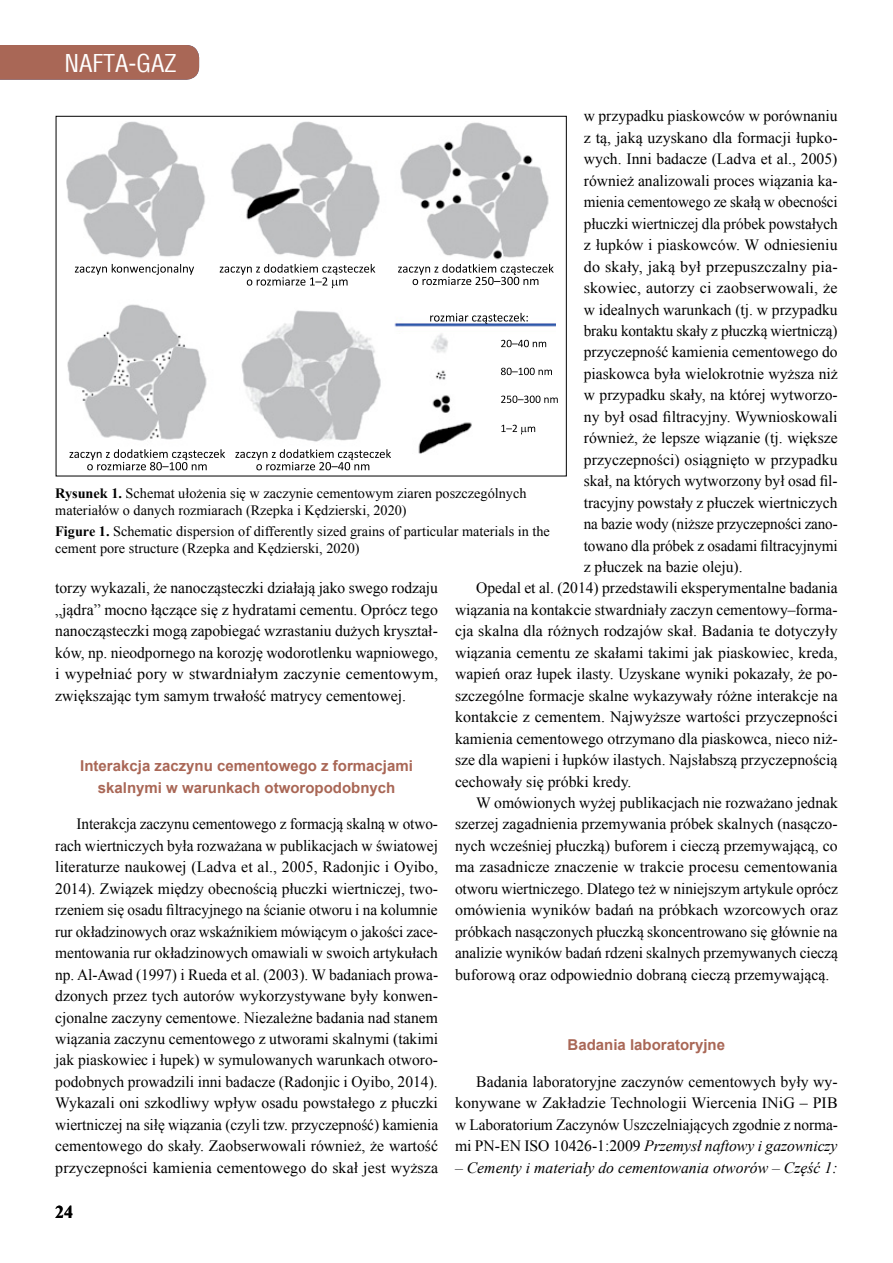
<style>
.page{position:relative;width:893px;height:1263px;background:#fff}
.page>*{position:absolute;margin:0;border:0;box-sizing:border-box;transform-origin:0 0}
.t1{font:24px "Switzerland Condensed";color:#fff}
.t2{font:700 18px "Times New Roman";color:#000}
.t3{font:15.75px/21.5px "Times New Roman";color:#000;text-align:justify}
.t4{font:15.75px "Times New Roman";color:#000;scale:.96 1}
.t5{font:italic 15.75px "Times New Roman";color:#000}
.t6{font:700 15px/21.5px "Arial";color:#a96756;text-align:center}
.t7{font:14.25px/17.1px "Times New Roman";color:#000}
.s1{font-weight:700}
.s2{font-style:italic}
</style>
<div class="page">
<div style="left:0;top:45px;width:199px;height:35px;background:#a96756"></div>
<img style="left:66px;top:121px;width:489px;height:333px">
<svg style="left:75px;top:264px;width:119px;height:11px"></svg>
<svg style="left:220px;top:264px;width:155px;height:24px"></svg>
<svg style="left:398px;top:264px;width:156px;height:21px"></svg>
<svg style="left:69px;top:449px;width:156px;height:21px"></svg>
<svg style="left:235px;top:449px;width:156px;height:21px"></svg>
<svg style="left:430px;top:313px;width:98px;height:11px"></svg>
<svg style="left:501px;top:340px;width:45px;height:7px"></svg>
<svg style="left:501px;top:368px;width:51px;height:7px"></svg>
<svg style="left:501px;top:396px;width:57px;height:7px"></svg>
<svg style="left:501px;top:425px;width:34px;height:9px"></svg>
<h1 class="t1" style="left:64px;top:49px;width:114px">NAFTA-GAZ</h1>
<p class="t3" style="left:584px;top:105px;width:255px">w przypadku piaskowców w porównaniu</p>
<p class="t3" style="left:584px;top:127px;width:255px">z tą, jaką uzyskano dla formacji łupko-</p>
<p class="t3" style="left:584px;top:148px;width:255px">wych. Inni badacze (Ladva et al., 2005)</p>
<p class="t3" style="left:584px;top:170px;width:255px">również analizowali proces wiązania ka-</p>
<p class="t4" style="left:584px;top:191px;width:266px">mienia cementowego ze skałą w obecności</p>
<p class="t3" style="left:584px;top:212px;width:255px">płuczki wiertniczej dla próbek powstałych</p>
<p class="t3" style="left:584px;top:234px;width:255px">z łupków i piaskowców. W odniesieniu</p>
<p class="t3" style="left:584px;top:255px;width:255px">do skały, jaką był przepuszczalny pia-</p>
<p class="t3" style="left:584px;top:277px;width:255px">skowiec, autorzy ci zaobserwowali, że</p>
<p class="t3" style="left:584px;top:298px;width:255px">w idealnych warunkach (tj. w przypadku</p>
<p class="t4" style="left:584px;top:320px;width:266px">braku kontaktu skały z płuczką wiertniczą)</p>
<p class="t3" style="left:584px;top:341px;width:255px">przyczepność kamienia cementowego do</p>
<p class="t3" style="left:584px;top:363px;width:255px">piaskowca była wielokrotnie wyższa niż</p>
<p class="t3" style="left:584px;top:384px;width:255px">w przypadku skały, na której wytworzo-</p>
<p class="t3" style="left:584px;top:406px;width:255px">ny był osad filtracyjny. Wywnioskowali</p>
<p class="t3" style="left:584px;top:427px;width:255px">również, że lepsze wiązanie (tj. większe</p>
<p class="t3" style="left:584px;top:448px;width:255px">przyczepności) osiągnięto w przypadku</p>
<p class="t3" style="left:584px;top:470px;width:255px">skał, na których wytworzony był osad fil-</p>
<p class="t3" style="left:584px;top:491px;width:255px">tracyjny powstały z płuczek wiertniczych</p>
<p class="t4" style="left:584px;top:513px;width:266px">na bazie wody (niższe przyczepności zano-</p>
<p class="t3" style="left:584px;top:534px;width:255px">towano dla próbek z osadami filtracyjnymi</p>
<p class="t3" style="left:584px;top:556px;width:160px">z płuczek na bazie oleju).</p>
<p class="t3" style="left:476px;top:577px;width:363px">Opedal et al. (2014) przedstawili eksperymentalne badania</p>
<p class="t3" style="left:455px;top:599px;width:384px">wiązania na kontakcie stwardniały zaczyn cementowy–forma-</p>
<p class="t3" style="left:455px;top:620px;width:384px">cja skalna dla różnych rodzajów skał. Badania te dotyczyły</p>
<p class="t3" style="left:455px;top:641px;width:384px">wiązania cementu ze skałami takimi jak piaskowiec, kreda,</p>
<p class="t3" style="left:455px;top:663px;width:384px">wapień oraz łupek ilasty. Uzyskane wyniki pokazały, że po-</p>
<p class="t3" style="left:455px;top:684px;width:384px">szczególne formacje skalne wykazywały różne interakcje na</p>
<p class="t3" style="left:455px;top:706px;width:384px">kontakcie z cementem. Najwyższe wartości przyczepności</p>
<p class="t3" style="left:455px;top:727px;width:384px">kamienia cementowego otrzymano dla piaskowca, nieco niż-</p>
<p class="t3" style="left:455px;top:749px;width:384px">sze dla wapieni i łupków ilastych. Najsłabszą przyczepnością</p>
<p class="t3" style="left:455px;top:770px;width:178px">cechowały się próbki kredy.</p>
<p class="t3" style="left:476px;top:792px;width:363px">W omówionych wyżej publikacjach nie rozważano jednak</p>
<p class="t3" style="left:455px;top:813px;width:384px">szerzej zagadnienia przemywania próbek skalnych (nasączo-</p>
<p class="t3" style="left:455px;top:835px;width:384px">nych wcześniej płuczką) buforem i cieczą przemywającą, co</p>
<p class="t3" style="left:455px;top:856px;width:384px">ma zasadnicze znaczenie w trakcie procesu cementowania</p>
<p class="t3" style="left:455px;top:877px;width:384px">otworu wiertniczego. Dlatego też w niniejszym artykule oprócz</p>
<p class="t3" style="left:455px;top:899px;width:384px">omówienia wyników badań na próbkach wzorcowych oraz</p>
<p class="t3" style="left:455px;top:920px;width:384px">próbkach nasączonych płuczką skoncentrowano się głównie na</p>
<p class="t3" style="left:455px;top:942px;width:384px">analizie wyników badań rdzeni skalnych przemywanych cieczą</p>
<p class="t3" style="left:455px;top:963px;width:376px">buforową oraz odpowiednio dobraną cieczą przemywającą.</p>
<p class="t7" style="left:55px;top:484px;width:473px"><span class="s1">Rysunek 1.</span> Schemat ułożenia się w zaczynie cementowym ziaren poszczególnych materiałów o danych rozmiarach (Rzepka i Kędzierski, 2020)</p>
<p class="t7" style="left:55px;top:523px;width:496px"><span class="s1">Figure 1.</span> Schematic dispersion of differently sized grains of particular materials in the cement pore structure (Rzepka and Kędzierski, 2020)</p>
<p class="t3" style="left:55px;top:577px;width:384px">torzy wykazali, że nanocząsteczki działają jako swego rodzaju „jądra” mocno łączące się z hydratami cementu. Oprócz tego nanocząsteczki mogą zapobiegać wzrastaniu dużych kryształ&shy;ków, np. nieodpornego na korozję wodorotlenku wapniowego, i wypełniać pory w stwardniałym zaczynie cementowym, zwiększając tym samym trwałość matrycy cementowej.</p>
<p class="t6" style="left:80px;top:755px;width:334px">Interakcja zaczynu cementowego z formacjami skalnymi w warunkach otworopodobnych</p>
<p class="t3" style="left:55px;top:813px;width:384px;text-indent:21px">Interakcja zaczynu cementowego z formacją skalną w otwo&shy;rach wiertniczych była rozważana w publikacjach w światowej literaturze naukowej (Ladva et al., 2005, Radonjic i Oyibo, 2014). Związek między obecnością płuczki wiertniczej, two&shy;rzeniem się osadu filtracyjnego na ścianie otworu i na kolumnie rur okładzinowych oraz wskaźnikiem mówiącym o jakości zace&shy;mentowania rur okładzinowych omawiali w swoich artykułach np. Al-Awad (1997) i Rueda et al. (2003). W badaniach prowa&shy;dzonych przez tych autorów wykorzystywane były konwen&shy;cjonalne zaczyny cementowe. Niezależne badania nad stanem wiązania zaczynu cementowego z utworami skalnymi (takimi jak piaskowiec i łupek) w symulowanych warunkach otworo&shy;podobnych prowadzili inni badacze (Radonjic i Oyibo, 2014).<br>Wykazali oni szkodliwy wpływ osadu powstałego z płuczki wiertniczej na siłę wiązania (czyli tzw. przyczepność) kamienia cementowego do skały. Zaobserwowali również, że wartość przyczepności kamienia cementowego do skał jest wyższa</p>
<p class="t6" style="left:568px;top:1034px;width:159px">Badania laboratoryjne</p>
<p class="t3" style="left:455px;top:1070px;width:384px;text-indent:21px">Badania laboratoryjne zaczynów cementowych były wy&shy;konywane w Zakładzie Technologii Wiercenia INiG – PIB w Laboratorium Zaczynów Uszczelniających zgodnie z norma&shy;mi PN-EN ISO 10426-1:2009 <span class="s2">Przemysł naftowy i gazowniczy</span></p>
<p class="t5" style="left:455px;top:1156px;width:384px">– Cementy i materiały do cementowania otworów – Część 1:</p>
<p class="t2" style="left:55px;top:1199px;width:19px">24</p>
</div>
